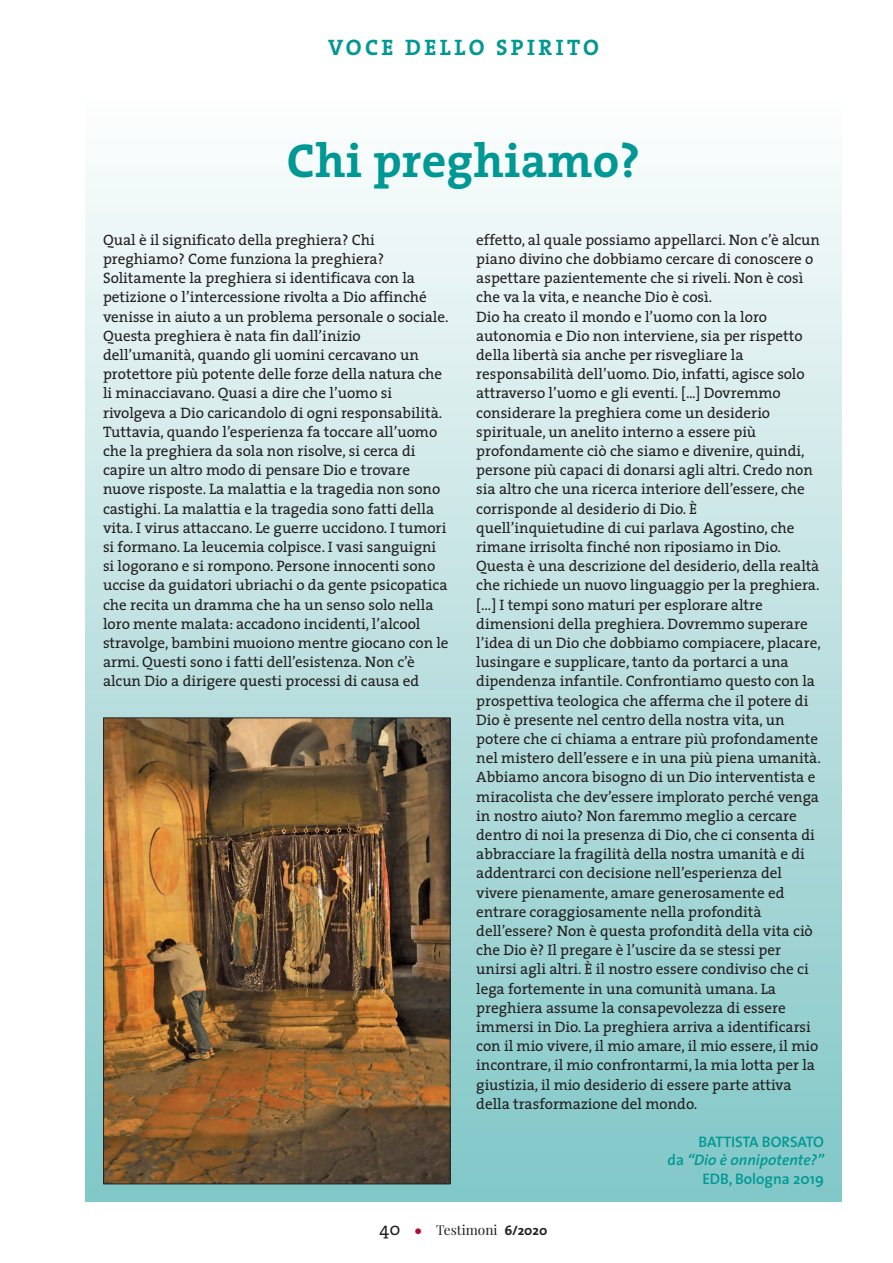
<style>
.page{position:relative;width:893px;height:1263px;background:#fff}
.page>*{position:absolute;margin:0;border:0;box-sizing:border-box;transform-origin:0 0}
.t1{font:700 48px "The Serif";letter-spacing:.005em;color:#009894}
.t2{font:700 22.5px "The Serif";letter-spacing:.15em;color:#009894}
.t3{font:600 15.3px/18.6px "The Sans";color:#009894;text-align:right}
.t4{font:15.15px/19.2px "The Serif";color:#231f20}
.t5{font:13.65px "Playfair Display";color:#231f20}
.s1{font-style:italic}
.s2{font-family:"The Serif";font-size:18px}
.s3{font-family:"The Sans";font-weight:700;font-size:19.5px;color:#b00d38}
.s4{font-family:"The Sans";font-weight:700}
</style>
<div class="page">
<div style="left:85px;top:92px;width:757px;height:1109px;background:linear-gradient(to bottom,#fdfdfd,#81c6c6)"></div>
<img style="left:105px;top:720px;width:343px;height:462px">
<div style="left:103px;top:718px;width:347px;height:466px;border:1px solid #231f20"></div>
<h2 class="t2" style="left:328px;top:39px;width:272px">VOCE DELLO SPIRITO</h2>
<h1 class="t1" style="left:287px;top:141px;width:355px">Chi preghiamo?</h1>
<p class="t4" style="left:103px;top:232px;width:347px">Qual è il significato della preghiera? Chi preghiamo? Come funziona la preghiera?<br>Solitamente la preghiera si identificava con la petizione o l’intercessione rivolta a Dio affinché venisse in aiuto a un problema personale o sociale.<br>Questa preghiera è nata fin dall’inizio dell’umanità, quando gli uomini cercavano un protettore più potente delle forze della natura che li minacciavano. Quasi a dire che l’uomo si rivolgeva a Dio caricandolo di ogni responsabilità.<br>Tuttavia, quando l’esperienza fa toccare all’uomo che la preghiera da sola non risolve, si cerca di capire un altro modo di pensare Dio e trovare nuove risposte. La malattia e la tragedia non sono castighi. La malattia e la tragedia sono fatti della vita. I virus attaccano. Le guerre uccidono. I tumori si formano. La leucemia colpisce. I vasi sanguigni si logorano e si rompono. Persone innocenti sono uccise da guidatori ubriachi o da gente psicopatica che recita un dramma che ha un senso solo nella loro mente malata: accadono incidenti, l’alcool stravolge, bambini muoiono mentre giocano con le armi. Questi sono i fatti dell’esistenza. Non c’è alcun Dio a dirigere questi processi di causa ed</p>
<p class="t4" style="left:476px;top:232px;width:346px">effetto, al quale possiamo appellarci. Non c’è alcun piano divino che dobbiamo cercare di conoscere o aspettare pazientemente che si riveli. Non è così che va la vita, e neanche Dio è così.<br>Dio ha creato il mondo e l’uomo con la loro autonomia e Dio non interviene, sia per rispetto della libertà sia anche per risvegliare la responsabilità dell’uomo. Dio, infatti, agisce solo attraverso l’uomo e gli eventi. [...] Dovremmo considerare la preghiera come un desiderio spirituale, un anelito interno a essere più profondamente ciò che siamo e divenire, quindi, persone più capaci di donarsi agli altri. Credo non sia altro che una ricerca interiore dell’essere, che corrisponde al desiderio di Dio. È quell’inquietudine di cui parlava Agostino, che rimane irrisolta finché non riposiamo in Dio.<br>Questa è una descrizione del desiderio, della realtà che richiede un nuovo linguaggio per la preghiera. […] I tempi sono maturi per esplorare altre dimensioni della preghiera. Dovremmo superare l’idea di un Dio che dobbiamo compiacere, placare, lusingare e supplicare, tanto da portarci a una dipendenza infantile. Confrontiamo questo con la prospettiva teologica che afferma che il potere di Dio è presente nel centro della nostra vita, un potere che ci chiama a entrare più profondamente nel mistero dell’essere e in una più piena umanità.<br>Abbiamo ancora bisogno di un Dio interventista e miracolista che dev’essere implorato perché venga in nostro aiuto? Non faremmo meglio a cercare dentro di noi la presenza di Dio, che ci consenta di abbracciare la fragilità della nostra umanità e di addentrarci con decisione nell’esperienza del vivere pienamente, amare generosamente ed entrare coraggiosamente nella profondità dell’essere? Non è questa profondità della vita ciò che Dio è? Il pregare è l’uscire da se stessi per unirsi agli altri. È il nostro essere condiviso che ci lega fortemente in una comunità umana. La preghiera assume la consapevolezza di essere immersi in Dio. La preghiera arriva a identificarsi con il mio vivere, il mio amare, il mio essere, il mio incontrare, il mio confrontarmi, la mia lotta per la giustizia, il mio desiderio di essere parte attiva della trasformazione del mondo.</p>
<p class="t3" style="left:667px;top:1134px;width:158px">BATTISTA BORSATO<br>da <span class="s1">“Dio è onnipotente?”<br></span>EDB, Bologna 2019</p>
<p class="t5" style="left:380px;top:1222px;width:169px"><span class="s2">40</span> <span class="s3">•</span> Testimoni <span class="s4">6/2020</span></p>
</div>
